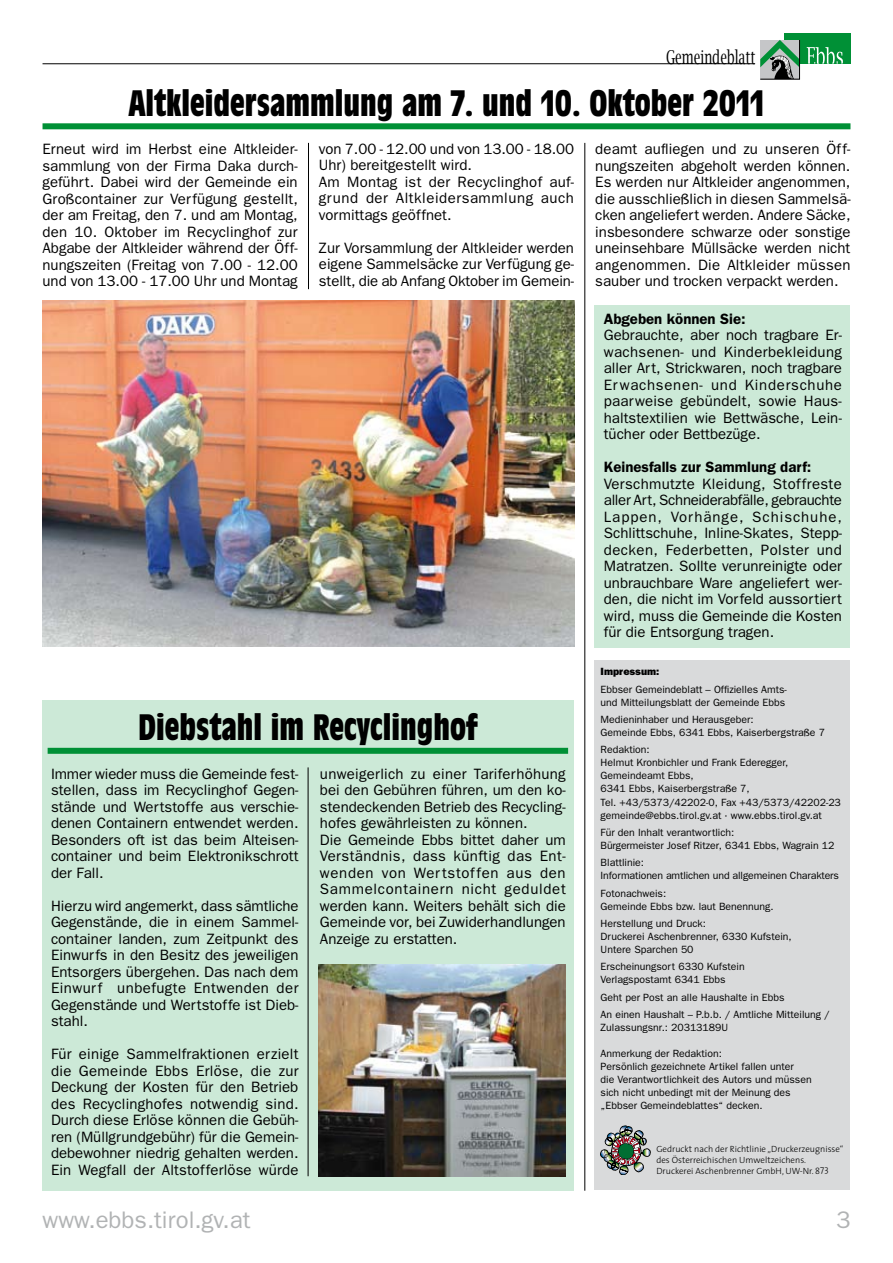
<style>
.page{position:relative;width:893px;height:1263px;background:#fff}
.page>*{position:absolute;margin:0;border:0;box-sizing:border-box;transform-origin:0 0}
.t1{font:700 condensed 36px "Antique Olive";color:#000}
.t2{font:24px "Franklin Gothic";color:#b1b3b4}
.t3{font:19.05px "Lucida Bright";color:#000;scale:.66 1}
.t4{font:15px/16.5px "Franklin Gothic";color:#000;text-align:justify}
.t5{font:15px/16.5px "Franklin Gothic";letter-spacing:.02em;color:#000}
.t6{font:600 15px "Franklin Gothic";color:#000}
.t7{font:10.5px/13px "Franklin Gothic";color:#000}
.t8{font:800 10.5px "Franklin Gothic";color:#000}
.t9{font:300 9px/10.8px "The Sans";color:#000}
</style>
<div class="page">
<div style="left:784px;top:33px;width:66px;height:31px;background:#009036"></div>
<hr style="left:43px;top:63px;width:712px;height:1px;background:#000">
<svg style="left:807px;top:47px;width:36px;height:17px"></svg>
<svg style="left:760px;top:40px;width:40px;height:40px;background:#759281"></svg>
<div style="left:594px;top:660px;width:255px;height:529px;background:#d9dadb"></div>
<div style="left:594px;top:305px;width:256px;height:342px;background:#cce9d7"></div>
<img style="left:43px;top:300px;width:531px;height:347px">
<div style="left:43px;top:123px;width:807px;height:6px;background:#009036"></div>
<hr style="left:308px;top:143px;width:1px;height:146px;background:#000">
<hr style="left:585px;top:143px;width:1px;height:1048px;background:#000">
<div style="left:43px;top:700px;width:531px;height:491px;background:#cce9d7"></div>
<div style="left:48px;top:748px;width:520px;height:6px;background:#009036"></div>
<img style="left:319px;top:964px;width:247px;height:212px">
<img style="left:600px;top:1126px;width:50px;height:49px">
<hr style="left:308px;top:767px;width:1px;height:409px;background:#000">
<p class="t3" style="left:666px;top:46px;width:137px">Gemeindeblatt</p>
<h1 class="t1" style="left:129px;top:83px;width:637px">Altkleidersammlung am 7. und 10. Oktober 2011</h1>
<p class="t5" style="left:319px;top:140px;width:257px">von 7.00 - 12.00 und von 13.00 - 18.00<br>Uhr) bereitgestellt wird.<br>Am Montag ist der Recyclinghof auf&shy;grund der Altkleidersammlung auch vormittags geöffnet.</p>
<p class="t4" style="left:319px;top:239px;width:257px">Zur Vorsammlung der Altkleider werden eigene Sammelsäcke zur Verfügung ge&shy;stellt, die ab Anfang Oktober im Gemein-</p>
<p class="t4" style="left:595px;top:140px;width:257px">deamt aufliegen und zu unseren Öff&shy;nungszeiten abgeholt werden können.<br>Es werden nur Altkleider angenommen, die ausschließlich in diesen Sammelsä&shy;cken angeliefert werden. Andere Säcke, insbesondere schwarze oder sonstige uneinsehbare Müllsäcke werden nicht angenommen. Die Altkleider müssen sauber und trocken verpackt werden.</p>
<p class="t6" style="left:604px;top:310px;width:143px">Abgeben können Sie:</p>
<p class="t4" style="left:604px;top:326px;width:240px">Gebrauchte, aber noch tragbare Er&shy;wachsenen- und Kinderbekleidung aller Art, Strickwaren, noch tragbare Erwachsenen- und Kinderschuhe paarweise gebündelt, sowie Haus&shy;haltstextilien wie Bettwäsche, Lein&shy;tücher oder Bettbezüge.</p>
<p class="t6" style="left:604px;top:458px;width:209px">Keinesfalls zur Sammlung darf:</p>
<p class="t4" style="left:604px;top:475px;width:240px">Verschmutzte Kleidung, Stoffreste aller Art, Schneiderabfälle, gebrauchte Lappen, Vorhänge, Schischuhe, Schlittschuhe, Inline-Skates, Stepp&shy;decken, Federbetten, Polster und Matratzen. Sollte verunreinigte oder unbrauchbare Ware angeliefert wer&shy;den, die nicht im Vorfeld aussortiert wird, muss die Gemeinde die Kosten für die Entsorgung tragen.</p>
<p class="t4" style="left:43px;top:140px;width:257px">Erneut wird im Herbst eine Altkleider&shy;sammlung von der Firma Daka durch&shy;geführt. Dabei wird der Gemeinde ein Großcontainer zur Verfügung gestellt, der am Freitag, den 7. und am Montag, den 10. Oktober im Recyclinghof zur Abgabe der Altkleider während der Öff&shy;nungszeiten (Freitag von 7.00 - 12.00 und von 13.00 - 17.00 Uhr und Montag</p>
<h1 class="t1" style="left:138px;top:707px;width:341px">Diebstahl im Recyclinghof</h1>
<p class="t4" style="left:51px;top:765px;width:249px">Immer wieder muss die Gemeinde fest&shy;stellen, dass im Recyclinghof Gegen&shy;stände und Wertstoffe aus verschie&shy;denen Containern entwendet werden.<br>Besonders oft ist das beim Alteisen&shy;container und beim Elektronikschrott der Fall.</p>
<p class="t4" style="left:51px;top:897px;width:249px">Hierzu wird angemerkt, dass sämtliche Gegenstände, die in einem Sammel&shy;container landen, zum Zeitpunkt des Einwurfs in den Besitz des jeweiligen Entsorgers übergehen. Das nach dem Einwurf unbefugte Entwenden der Gegenstände und Wertstoffe ist Dieb&shy;stahl.</p>
<p class="t4" style="left:51px;top:1045px;width:249px">Für einige Sammelfraktionen erzielt die Gemeinde Ebbs Erlöse, die zur Deckung der Kosten für den Betrieb des Recyclinghofes notwendig sind.<br>Durch diese Erlöse können die Gebüh&shy;ren (Müllgrundgebühr) für die Gemein&shy;debewohner niedrig gehalten werden.<br>Ein Wegfall der Altstofferlöse würde</p>
<p class="t4" style="left:320px;top:765px;width:247px;text-align:left">unweigerlich zu einer Tariferhöhung bei den Gebühren führen, um den ko&shy;stendeckenden Betrieb des Recycling&shy;hofes gewährleisten zu können.<br>Die Gemeinde Ebbs bittet daher um Verständnis, dass künftig das Ent&shy;wenden von Wertstoffen aus den Sammelcontainern nicht geduldet werden kann. Weiters behält sich die Gemeinde vor, bei Zuwiderhandlungen Anzeige zu erstatten.</p>
<p class="t8" style="left:601px;top:665px;width:60px">Impressum:</p>
<p class="t7" style="left:601px;top:682px;width:188px">Ebbser Gemeindeblatt – Offizielles Amts&shy;und Mitteilungsblatt der Gemeinde Ebbs</p>
<p class="t7" style="left:601px;top:713px;width:226px">Medieninhaber und Herausgeber:<br>Gemeinde Ebbs, 6341 Ebbs, Kaiserbergstraße 7</p>
<p class="t7" style="left:601px;top:743px;width:242px">Redaktion:<br>Helmut Kronbichler und Frank Ederegger, Gemeindeamt Ebbs,<br>6341 Ebbs, Kaiserbergstraße 7,<br>Tel. +43/5373/42202-0, Fax +43/5373/42202-23 gemeinde@ebbs.tirol.gv.at · www.ebbs.tirol.gv.at</p>
<p class="t7" style="left:601px;top:825px;width:235px">Für den Inhalt verantwortlich:<br>Bürgermeister Josef Ritzer, 6341 Ebbs, Wagrain 12</p>
<p class="t7" style="left:601px;top:856px;width:240px">Blattlinie:<br>Informationen amtlichen und allgemeinen Charakters</p>
<p class="t7" style="left:601px;top:886px;width:174px">Fotonachweis:<br>Gemeinde Ebbs bzw. laut Benennung.</p>
<p class="t7" style="left:601px;top:917px;width:193px">Herstellung und Druck:<br>Druckerei Aschenbrenner, 6330 Kufstein,<br>Untere Sparchen 50</p>
<p class="t7" style="left:601px;top:960px;width:146px">Erscheinungsort 6330 Kufstein<br>Verlagspostamt 6341 Ebbs</p>
<p class="t7" style="left:601px;top:988px;width:231px;line-height:17.2px">Geht per Post an alle Haushalte in Ebbs<br>An einen Haushalt – P.b.b. / Amtliche Mitteilung /</p>
<p class="t7" style="left:601px;top:1021px;width:129px">Zulassungsnr.: 20313189U</p>
<p class="t7" style="left:601px;top:1046px;width:213px">Anmerkung der Redaktion:<br>Persönlich gezeichnete Artikel fallen unter<br>die Verantwortlichkeit des Autors und müssen sich nicht unbedingt mit der Meinung des „Ebbser Gemeindeblattes“ decken.</p>
<p class="t9" style="left:656px;top:1143px;width:189px">Gedruckt nach der Richtlinie „Druckerzeugnisse“ des Österreichischen Umweltzeichens.<br>Druckerei Aschenbrenner GmbH, UW-Nr. 873</p>
<h2 class="t2" style="left:43px;top:1206px;width:209px">www.ebbs.tirol.gv.at</h2>
<h2 class="t2" style="left:836px;top:1206px;width:16px">3</h2>
</div>
